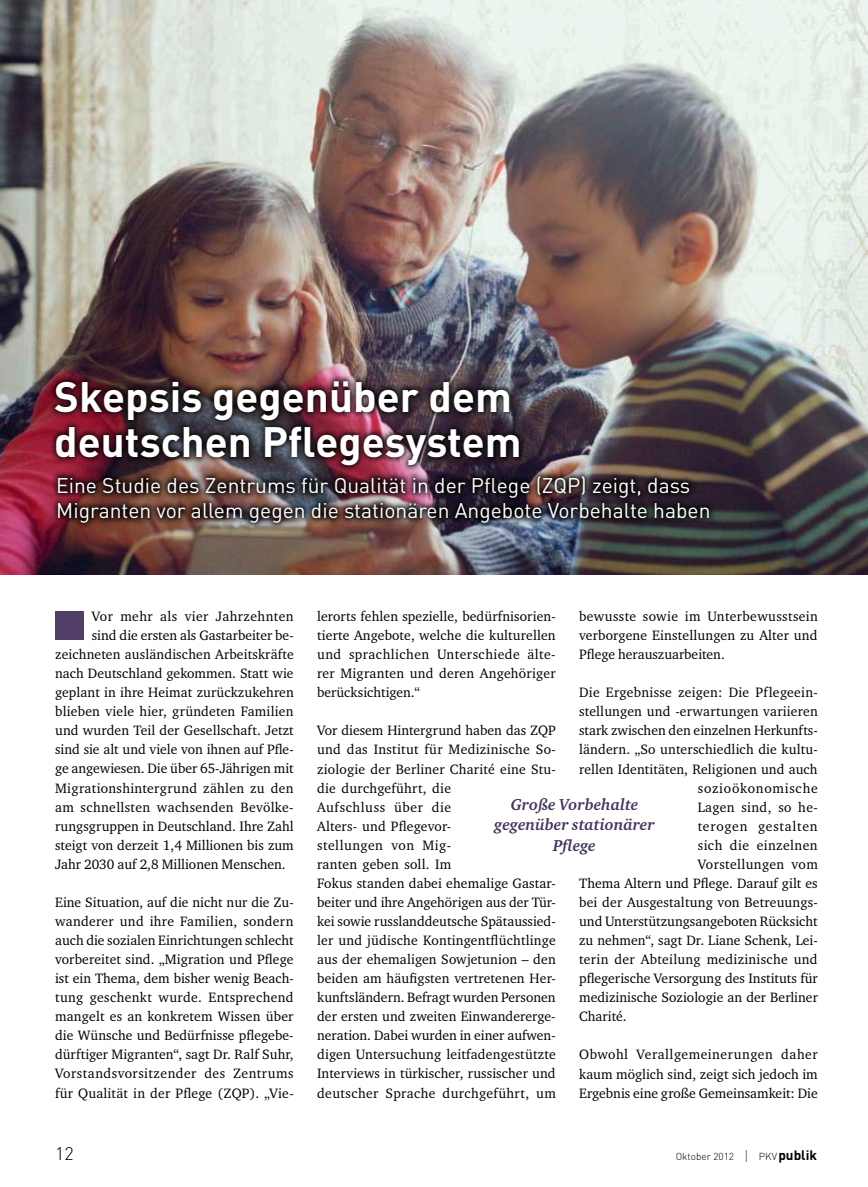
<style>
.page{position:relative;width:868px;height:1187px;background:#fff}
.page>*{position:absolute;margin:0;border:0;box-sizing:border-box;transform-origin:0 0}
.t1{font:700 42px/44.8px "DINOT";color:#fff}
.t2{font:21px/25.2px "DINOT";color:#fff}
.t3{font:300 18px "DINOT";color:#000}
.t4{font:italic 700 16.2px/20.4px "Charter ITC Std";color:#46345d;text-align:center}
.t5{font:13.95px/19px "Charter ITC Std";letter-spacing:.01em;color:#000;text-align:justify}
.t6{font:13.95px "Charter ITC Std";letter-spacing:.03em;color:#000}
.t7{font:13.95px "Charter ITC Std";letter-spacing:.055em;color:#000}
.t8{font:300 10.05px "DINOT";color:#000}
.s1{font-size:14.1px}
.s2{font-weight:700;font-size:13.5px}
</style>
<div class="page">
<img style="left:0;top:0;width:867px;height:574px">
<div style="left:55px;top:611px;width:29px;height:29px;background:#523f67"></div>
<div style="left:48px;top:374px;width:478px;height:98px;background:#000;opacity:.9"></div>
<div style="left:51px;top:469px;width:665px;height:61px;background:#000;opacity:.9"></div>
<h1 class="t1" style="left:54px;top:372px;width:469px">Skepsis gegenüber dem deutschen Pflegesystem</h1>
<h2 class="t2" style="left:56px;top:472px;width:655px">Eine Studie des Zentrums für Qualität in der Pflege (ZQP) zeigt, dass<br>Migranten vor allem gegen die stationären Angebote Vorbehalte haben</h2>
<p class="t6" style="left:92px;top:607px;width:203px">Vor mehr als vier Jahrzehnten</p>
<p class="t5" style="left:92px;top:625px;width:203px">sind die ersten als Gastarbeiter be-</p>
<p class="t5" style="left:55px;top:644px;width:240px">zeichneten ausländischen Arbeitskräfte</p>
<p class="t5" style="left:55px;top:663px;width:240px">nach Deutschland gekommen. Statt wie</p>
<p class="t5" style="left:55px;top:682px;width:240px">geplant in ihre Heimat zurückzukehren</p>
<p class="t5" style="left:55px;top:701px;width:240px">blieben viele hier, gründeten Familien</p>
<p class="t5" style="left:55px;top:720px;width:240px">und wurden Teil der Gesellschaft. Jetzt</p>
<p class="t5" style="left:55px;top:739px;width:240px">sind sie alt und viele von ihnen auf Pfle-</p>
<p class="t5" style="left:55px;top:759px;width:240px">ge angewiesen. Die über 65-Jährigen mit</p>
<p class="t5" style="left:55px;top:778px;width:240px">Migrationshintergrund zählen zu den</p>
<p class="t5" style="left:55px;top:797px;width:240px">am schnellsten wachsenden Bevölke-</p>
<p class="t5" style="left:55px;top:816px;width:240px">rungsgruppen in Deutschland. Ihre Zahl</p>
<p class="t5" style="left:55px;top:835px;width:240px">steigt von derzeit 1,4 Millionen bis zum</p>
<p class="t5" style="left:55px;top:854px;width:232px">Jahr 2030 auf 2,8 Millionen Menschen.</p>
<p class="t5" style="left:55px;top:892px;width:240px">Eine Situation, auf die nicht nur die Zu&shy;wanderer und ihre Familien, sondern auch die sozialen Einrichtungen schlecht vorbereitet sind. „Migration und Pflege ist ein Thema, dem bisher wenig Beach&shy;tung geschenkt wurde. Entsprechend mangelt es an konkretem Wissen über die Wünsche und Bedürfnisse pflegebe&shy;dürftiger Migranten“, sagt Dr. Ralf Suhr, Vorstandsvorsitzender des Zentrums für Qualität in der Pflege (ZQP). „Vie-</p>
<p class="t5" style="left:317px;top:606px;width:240px">lerorts fehlen spezielle, bedürfnisorien&shy;tierte Angebote, welche die kulturellen und sprachlichen Unterschiede älte&shy;rer Migranten und deren Angehöriger berücksichtigen.“</p>
<p class="t5" style="left:317px;top:720px;width:240px;text-align:left">Vor diesem Hintergrund haben das ZQP und das Institut für Medizinische So&shy;ziologie der Berliner Charité eine Stu&shy;die durchgeführt, die<br>Aufschluss über die<br>Alters- und Pflegevor-<br>stellungen von Mig-<br>ranten geben soll. Im<br>Fokus standen dabei ehemalige Gastar&shy;beiter und ihre Angehörigen aus der Tür&shy;kei sowie russlanddeutsche Spätaussied&shy;ler und jüdische Kontingentflüchtlinge aus der ehemaligen Sowjetunion – den beiden am häufigsten vertretenen Her&shy;kunftsländern. Befragt wurden Personen der ersten und zweiten Einwandererge&shy;neration. Dabei wurden in einer aufwen&shy;digen Untersuchung leitfadengestützte Interviews in türkischer, russischer und deutscher Sprache durchgeführt, um</p>
<p class="t5" style="left:579px;top:606px;width:240px">bewusste sowie im Unterbewusstsein verborgene Einstellungen zu Alter und Pflege herauszuarbeiten.</p>
<p class="t5" style="left:579px;top:682px;width:240px">Die Ergebnisse zeigen: Die Pflegeein-</p>
<p class="t5" style="left:579px;top:701px;width:240px">stellungen und -erwartungen variieren</p>
<p class="t5" style="left:579px;top:720px;width:240px">stark zwischen den einzelnen Herkunfts-</p>
<p class="t5" style="left:579px;top:740px;width:240px">ländern. „So unterschiedlich die kultu-</p>
<p class="t5" style="left:579px;top:759px;width:240px">rellen Identitäten, Religionen und auch</p>
<p class="t7" style="left:697px;top:779px;width:121px">sozioökonomische</p>
<p class="t5" style="left:697px;top:797px;width:121px">Lagen sind, so he-</p>
<p class="t7" style="left:697px;top:817px;width:121px">terogen gestalten</p>
<p class="t6" style="left:697px;top:836px;width:121px">sich die einzelnen</p>
<p class="t6" style="left:697px;top:855px;width:121px">Vorstellungen vom</p>
<p class="t5" style="left:579px;top:873px;width:240px">Thema Altern und Pflege. Darauf gilt es</p>
<p class="t5" style="left:579px;top:892px;width:240px">bei der Ausgestaltung von Betreuungs-</p>
<p class="t5" style="left:579px;top:911px;width:240px">und Unterstützungsangeboten Rücksicht</p>
<p class="t5" style="left:579px;top:930px;width:240px">zu nehmen“, sagt Dr. Liane Schenk, Lei-</p>
<p class="t5" style="left:579px;top:949px;width:240px">terin der Abteilung medizinische und</p>
<p class="t5" style="left:579px;top:968px;width:240px">pflegerische Versorgung des Instituts für</p>
<p class="t5" style="left:579px;top:987px;width:240px">medizinische Soziologie an der Berliner</p>
<p class="t5" style="left:579px;top:1006px;width:49px">Charité.</p>
<p class="t5" style="left:579px;top:1044px;width:240px">Obwohl Verallgemeinerungen daher kaum möglich sind, zeigt sich jedoch im Ergebnis eine große Gemeinsamkeit: Die</p>
<p class="t4" style="left:494px;top:793px;width:162px">Große Vorbehalte gegenüber stationärer<br>Pflege</p>
<p class="t3" style="left:55px;top:1141px;width:20px">12</p>
<p class="t8" style="left:675px;top:1149px;width:143px">Oktober 2012 <span class="s1">|</span> pkv <span class="s2">publik</span></p>
</div>
